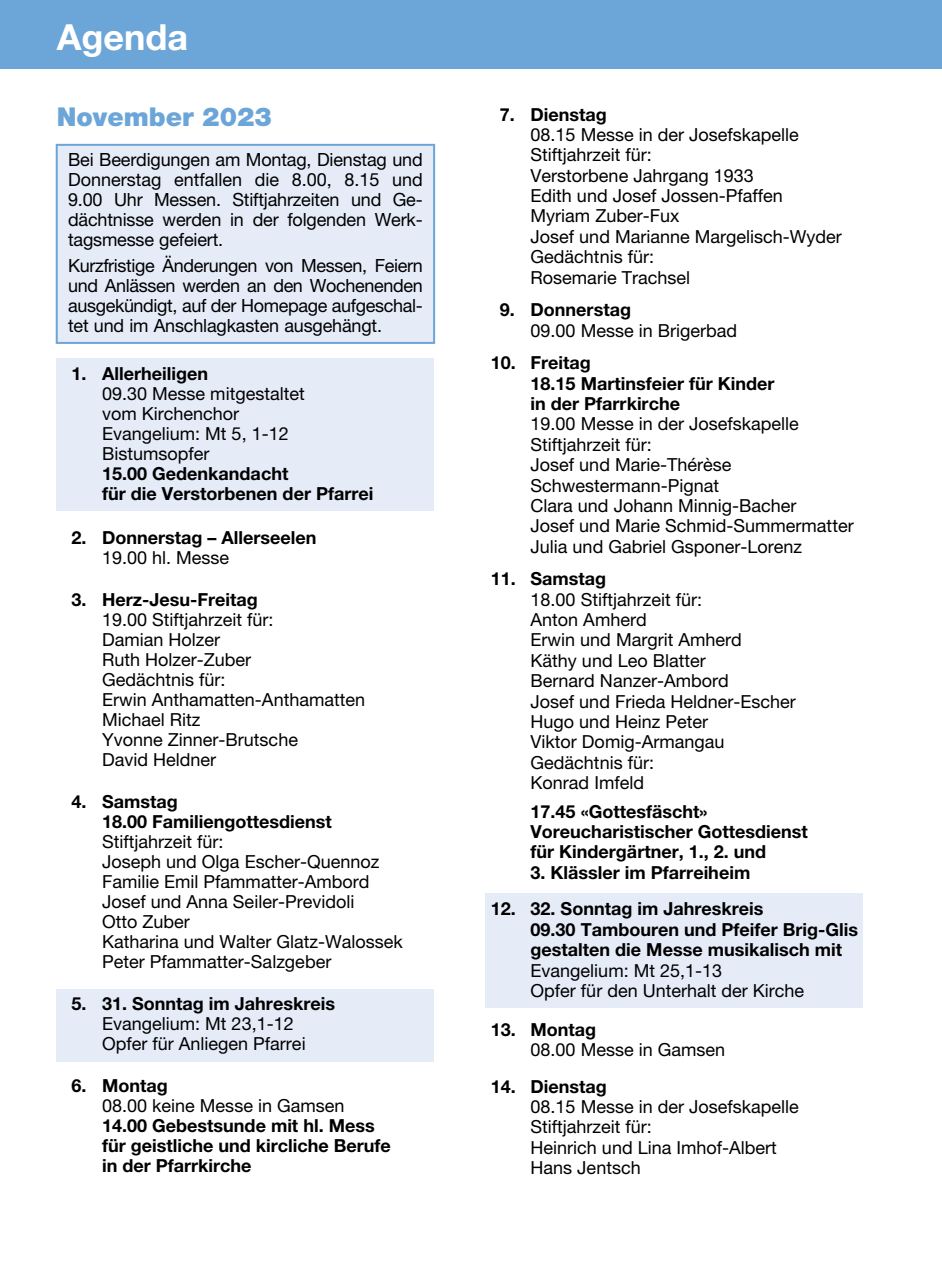
<style>
.page{position:relative;width:942px;height:1276px;background:#fff}
.page>*{position:absolute;margin:0;border:0;box-sizing:border-box;transform-origin:0 0}
.t1{font:700 36px "Helvetica Neue LT Pro";color:#fff}
.t2{font:900 26px "Helvetica Neue LT Pro";color:#6ca5d8}
.t3{font:18.2px/20px "Helvetica Neue LT Pro";letter-spacing:-.01em;color:#000}
.t4{font:18px/20.4px "Helvetica Neue LT Pro";color:#000}
.t5{font:700 18px/20.4px "Helvetica Neue LT Pro";color:#000}
</style>
<div class="page">
<div style="left:0;top:0;width:941px;height:68px;background:#6ca5d8"></div>
<div style="left:56px;top:144px;width:379px;height:200px;background:#e5ecf8;border:2px solid #6ca5d8"></div>
<div style="left:57px;top:359px;width:377px;height:32px;background:#e5ecf8"></div>
<div style="left:57px;top:379px;width:377px;height:52px;background:#e5ecf8"></div>
<div style="left:57px;top:419px;width:377px;height:52px;background:#e5ecf8"></div>
<div style="left:57px;top:459px;width:377px;height:52px;background:#e5ecf8"></div>
<div style="left:57px;top:989px;width:377px;height:32px;background:#e5ecf8"></div>
<div style="left:57px;top:1009px;width:377px;height:32px;background:#e5ecf8"></div>
<div style="left:57px;top:1029px;width:377px;height:32px;background:#e5ecf8"></div>
<div style="left:485px;top:894px;width:377px;height:32px;background:#e5ecf8"></div>
<div style="left:485px;top:914px;width:377px;height:52px;background:#e5ecf8"></div>
<div style="left:485px;top:955px;width:377px;height:32px;background:#e5ecf8"></div>
<div style="left:485px;top:975px;width:377px;height:32px;background:#e5ecf8"></div>
<h1 class="t1" style="left:57px;top:14px;width:133px">Agenda</h1>
<h2 class="t2" style="left:57px;top:102px;width:216px">November 2023</h2>
<p class="t3" style="left:68px;top:150px;width:356px">Bei Beerdigungen am Montag, Dienstag und Donnerstag entfallen die 8.00, 8.15 und 9.00 Uhr Messen. Stiftjahrzeiten und Ge-- dächtnisse werden in der folgenden Werk&shy;tagsmesse gefeiert.</p>
<p class="t3" style="left:68px;top:255px;width:356px;text-align:justify">Kurzfristige Änderungen von Messen, Feiern und Anlässen werden an den Wochenenden ausgekündigt, auf der Homepage aufgeschal&shy;tet und im Anschlagkasten ausgehängt.</p>
<p class="t5" style="left:71px;top:363px;width:138px">1. Allerheiligen</p>
<p class="t4" style="left:102px;top:383px;width:204px">09.30 Messe mitgestaltet vom Kirchenchor<br>Evangelium: Mt 5, 1-12<br>Bistumsopfer</p>
<p class="t5" style="left:102px;top:463px;width:272px">15.00 Gedenkandacht<br>für die Verstorbenen der Pfarrei</p>
<p class="t5" style="left:71px;top:527px;width:246px">2. Donnerstag – Allerseelen</p>
<p class="t4" style="left:102px;top:547px;width:129px">19.00 hl. Messe</p>
<p class="t5" style="left:71px;top:589px;width:188px">3. Herz-Jesu-Freitag</p>
<p class="t4" style="left:102px;top:609px;width:264px">19.00 Stiftjahrzeit für:<br>Damian Holzer<br>Ruth Holzer-Zuber<br>Gedächtnis für:<br>Erwin Anthamatten-Anthamatten<br>Michael Ritz<br>Yvonne Zinner-Brutsche<br>David Heldner</p>
<p class="t5" style="left:102px;top:791px;width:231px;text-indent:-31px">4. Samstag<br>18.00 Familiengottesdienst</p>
<p class="t4" style="left:102px;top:831px;width:302px">Stiftjahrzeit für:<br>Joseph und Olga Escher-Quennoz<br>Familie Emil Pfammatter-Ambord<br>Josef und Anna Seiler-Previdoli<br>Otto Zuber<br>Katharina und Walter Glatz-Walossek<br>Peter Pfammatter-Salzgeber</p>
<p class="t5" style="left:71px;top:993px;width:265px">5. 31. Sonntag im Jahreskreis</p>
<p class="t4" style="left:102px;top:1013px;width:205px">Evangelium: Mt 23,1-12<br>Opfer für Anliegen Pfarrei</p>
<p class="t5" style="left:71px;top:1075px;width:98px">6. Montag</p>
<p class="t4" style="left:102px;top:1095px;width:244px">08.00 keine Messe in Gamsen</p>
<p class="t5" style="left:102px;top:1115px;width:290px">14.00 Gebestsunde mit hl. Mess für geistliche und kircliche Berufe in der Pfarrkirche</p>
<p class="t5" style="left:499px;top:104px;width:109px">7. Dienstag</p>
<p class="t4" style="left:530px;top:124px;width:313px">08.15 Messe in der Josefskapelle<br>Stiftjahrzeit für:<br>Verstorbene Jahrgang 1933<br>Edith und Josef Jossen-Pfaffen<br>Myriam Zuber-Fux<br>Josef und Marianne Margelisch-Wyder<br>Gedächtnis für:<br>Rosemarie Trachsel</p>
<p class="t5" style="left:499px;top:299px;width:133px">9. Donnerstag</p>
<p class="t4" style="left:530px;top:320px;width:208px">09.00 Messe in Brigerbad</p>
<p class="t5" style="left:530px;top:352px;width:245px;text-indent:-40px">10. Freitag<br>18.15 Martinsfeier für Kinder in der Pfarrkirche</p>
<p class="t4" style="left:530px;top:413px;width:324px">19.00 Messe in der Josefskapelle<br>Stiftjahrzeit für:<br>Josef und Marie-Thérèse<br>Schwestermann-Pignat<br>Clara und Johann Minnig-Bacher<br>Josef und Marie Schmid-Summermatter<br>Julia und Gabriel Gsponer-Lorenz</p>
<p class="t5" style="left:490px;top:568px;width:117px">11. Samstag</p>
<p class="t4" style="left:530px;top:589px;width:267px">18.00 Stiftjahrzeit für:<br>Anton Amherd<br>Erwin und Margrit Amherd<br>Käthy und Leo Blatter<br>Bernard Nanzer-Ambord<br>Josef und Frieda Heldner-Escher<br>Hugo und Heinz Peter<br>Viktor Domig-Armangau<br>Gedächtnis für:<br>Konrad Imfeld</p>
<p class="t5" style="left:530px;top:800px;width:278px">17.45 «Gottesfäscht»<br>Voreucharistischer Gottesdienst für Kindergärtner, 1., 2. und</p>
<p class="t5" style="left:530px;top:861px;width:221px">3. Klässler im Pfarreiheim</p>
<p class="t5" style="left:530px;top:898px;width:329px;text-indent:-40px">12. 32. Sonntag im Jahreskreis<br>09.30 Tambouren und Pfeifer Brig-Glis gestalten die Messe musikalisch mit</p>
<p class="t4" style="left:530px;top:959px;width:275px">Evangelium: Mt 25,1-13<br>Opfer für den Unterhalt der Kirche</p>
<p class="t5" style="left:490px;top:1018px;width:107px">13. Montag</p>
<p class="t4" style="left:530px;top:1039px;width:196px">08.00 Messe in Gamsen</p>
<p class="t5" style="left:490px;top:1075px;width:118px">14. Dienstag</p>
<p class="t4" style="left:530px;top:1096px;width:270px">08.15 Messe in der Josefskapelle<br>Stiftjahrzeit für:<br>Heinrich und Lina Imhof-Albert<br>Hans Jentsch</p>
</div>
